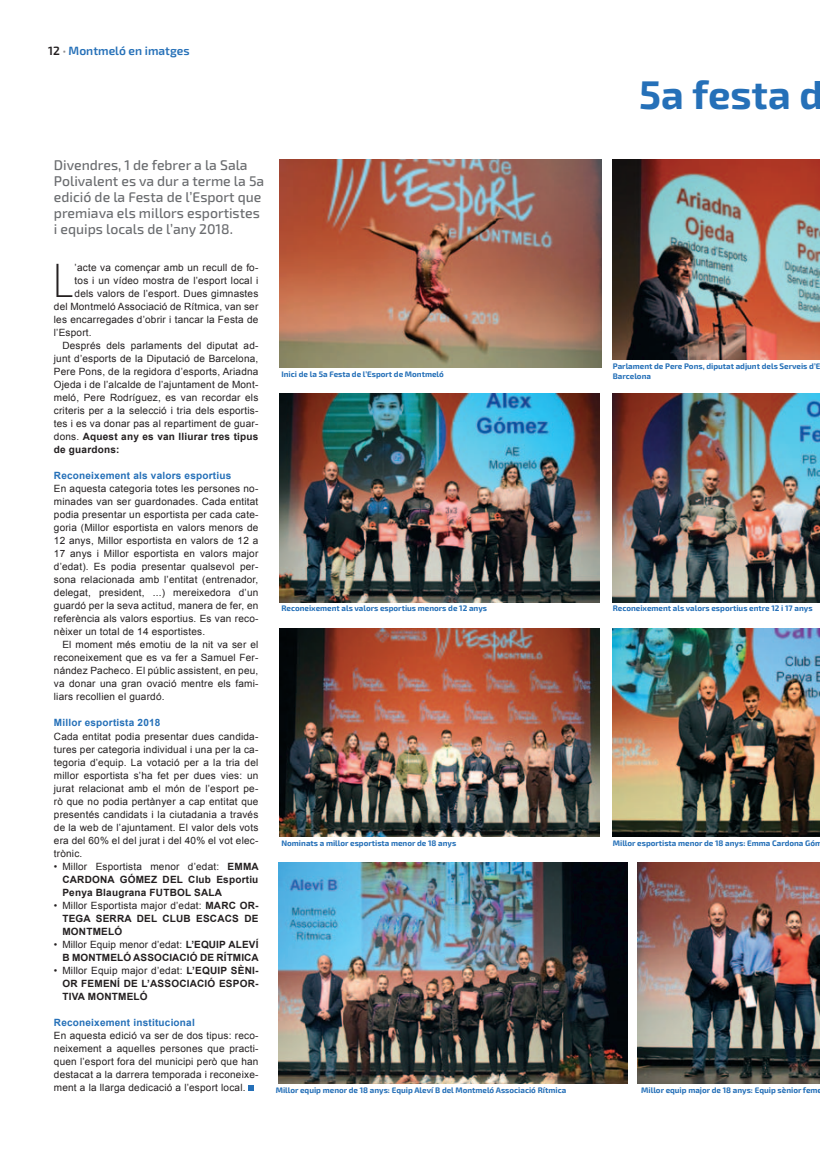
<style>
.page{position:relative;width:820px;height:1163px;background:#fff}
.page>*{position:absolute;margin:0;border:0;box-sizing:border-box;transform-origin:0 0}
.t1{font:100 condensed 46.4px "Helvetica Neue";color:#231f20}
.t2{font:700 40px "Exo 2";color:#2570b8}
.t3{font:500 14px/16px "Exo 2";color:#6a6c6f}
.t4{font:600 12px "Exo 2";color:#2570b8}
.t5{font:10px/13px "Arial";letter-spacing:.02em;color:#231f20;text-align:justify}
.t6{font:700 10px/13px "Arial";letter-spacing:.02em;color:#231f20;text-align:justify}
.t7{font:700 10px "Arial";letter-spacing:.02em;color:#2570b8}
.t8{font:700 8px/10px "Exo 2";color:#2570b8}
.s1{color:#231f20}
.s2{font-weight:700;font-size:13px;color:#8d8b8e}
.s3{font-weight:400}
</style>
<div class="page">
<svg style="left:248px;top:1085px;width:6px;height:5px"></svg>
<img style="left:280px;top:160px;width:321px;height:208px">
<img style="left:280px;top:394px;width:319px;height:208px">
<img style="left:280px;top:628px;width:319px;height:208px">
<img style="left:612px;top:160px;width:207px;height:200px">
<img style="left:612px;top:394px;width:207px;height:208px">
<img style="left:612px;top:628px;width:207px;height:208px">
<img style="left:278px;top:862px;width:348px;height:221px">
<img style="left:637px;top:862px;width:182px;height:221px">
<p class="t4" style="left:48px;top:43px;width:143px"><span class="s1">12</span> <span class="s2">·</span> Montmeló en imatges</p>
<h2 class="t2" style="left:639px;top:71px;width:185px">5a festa d</h2>
<h3 class="t3" style="left:54px;top:157px;width:212px">Divendres, 1 de febrer a la Sala<br>Polivalent es va dur a terme la 5a edició de la Festa de l’Esport que premiava els millors esportistes i equips locals de l’any 2018.</h3>
<h1 class="t1" style="left:54px;top:255px;width:21px">L</h1>
<p class="t5" style="left:75px;top:261px;width:185px">’acte va començar amb un recull de fo-</p>
<p class="t5" style="left:75px;top:274px;width:185px">tos i un vídeo mostra de l’esport local i</p>
<p class="t5" style="left:75px;top:287px;width:185px">dels valors de l’esport. Dues gimnastes</p>
<p class="t5" style="left:54px;top:300px;width:206px">del Montmeló Associació de Rítmica, van ser</p>
<p class="t5" style="left:54px;top:313px;width:206px">les encarregades d’obrir i tancar la Festa de</p>
<p class="t5" style="left:54px;top:326px;width:39px">l’Esport.</p>
<p class="t5" style="left:62px;top:339px;width:197px">Després dels parlaments del diputat ad-</p>
<p class="t5" style="left:54px;top:352px;width:206px">junt d’esports de la Diputació de Barcelona,</p>
<p class="t5" style="left:54px;top:365px;width:206px">Pere Pons, de la regidora d’esports, Ariadna</p>
<p class="t5" style="left:54px;top:378px;width:206px">Ojeda i de l’alcalde de l’ajuntament de Mont-</p>
<p class="t5" style="left:54px;top:391px;width:206px">meló, Pere Rodríguez, es van recordar els</p>
<p class="t5" style="left:54px;top:404px;width:206px">criteris per a la selecció i tria dels esportis-</p>
<p class="t5" style="left:54px;top:417px;width:206px">tes i es va donar pas al repartiment de guar-</p>
<p class="t6" style="left:54px;top:430px;width:206px"><span class="s3">dons.</span> Aquest any es van lliurar tres tipus</p>
<p class="t6" style="left:54px;top:443px;width:67px">de guardons:</p>
<p class="t7" style="left:54px;top:469px;width:179px">Reconeixement als valors esportius</p>
<p class="t5" style="left:54px;top:482px;width:206px">En aquesta categoria totes les persones no&shy;minades van ser guardonades. Cada entitat podia presentar un esportista per cada cate&shy;goria (Millor esportista en valors menors de 12 anys, Millor esportista en valors de 12 a 17 anys i Millor esportista en valors major d’edat). Es podia presentar qualsevol per&shy;sona relacionada amb l’entitat (entrenador, delegat, president, ...) mereixedora d’un guardó per la seva actitud, manera de fer, en referència als valors esportius. Es van reco&shy;nèixer un total de 14 esportistes.</p>
<p class="t5" style="left:54px;top:638px;width:206px;text-indent:8px">El moment més emotiu de la nit va ser el reconeixement que es va fer a Samuel Fer&shy;nández Pacheco. El públic assistent, en peu, va donar una gran ovació mentre els fami&shy;liars recollien el guardó.</p>
<p class="t7" style="left:54px;top:716px;width:108px">Millor esportista 2018</p>
<p class="t5" style="left:54px;top:729px;width:206px">Cada entitat podia presentar dues candida&shy;tures per categoria individual i una per la ca&shy;tegoria d’equip. La votació per a la tria del millor esportista s’ha fet per dues vies: un jurat relacionat amb el món de l’esport pe&shy;rò que no podia pertànyer a cap entitat que presentés candidats i la ciutadania a través de la web de l’ajuntament. El valor dels vots era del 60% el del jurat i del 40% el vot elec&shy;trònic.</p>
<p class="t6" style="left:62px;top:859px;width:198px;text-indent:-9px"><span class="s3">• Millor Esportista menor d’edat:</span> EMMA CARDONA GÓMEZ DEL Club Esportiu Penya Blaugrana FUTBOL SALA</p>
<p class="t6" style="left:62px;top:898px;width:197px;text-indent:-8px"><span class="s3">• Millor Esportista major d’edat:</span> MARC OR-TEGA SERRA DEL CLUB ESCACS DE MONTMELÓ</p>
<p class="t6" style="left:54px;top:937px;width:206px;text-align:right"><span class="s3">• Millor Equip menor d’edat:</span> L’EQUIP ALEVÍ<br>B MONTMELÓ ASSOCIACIÓ DE RÍTMICA</p>
<p class="t6" style="left:62px;top:963px;width:197px;text-indent:-8px"><span class="s3">• Millor Equip major d’edat:</span> L’EQUIP SÈNI-OR FEMENÍ DE L’ASSOCIACIÓ ESPOR-TIVA MONTMELÓ</p>
<p class="t7" style="left:54px;top:1015px;width:142px">Reconeixement institucional</p>
<p class="t5" style="left:54px;top:1028px;width:206px">En aquesta edició va ser de dos tipus: reco&shy;neixement a aquelles persones que practi&shy;quen l’esport fora del municipi però que han destacat a la darrera temporada i reconeixe&shy;ment a la llarga dedicació a l’esport local.</p>
<p class="t8" style="left:281px;top:369px;width:164px">Inici de la 5a Festa de l’Esport de Montmeló</p>
<p class="t8" style="left:281px;top:603px;width:207px">Reconeixement als valors esportius menors de 12 anys</p>
<p class="t8" style="left:281px;top:837px;width:176px">Nominats a millor esportista menor de 18 anys</p>
<p class="t8" style="left:612px;top:361px;width:209px">Parlament de Pere Pons, diputat adjunt dels Serveis d’E<br>Barcelona</p>
<p class="t8" style="left:612px;top:603px;width:201px">Reconeixement als valors esportius entre 12 i 17 anys</p>
<p class="t8" style="left:612px;top:837px;width:211px">Millor esportista menor de 18 anys: Emma Cardona Góm</p>
<p class="t8" style="left:275px;top:1084px;width:292px">Millor equip menor de 18 anys: Equip Aleví B del Montmeló Associació Rítmica</p>
<p class="t8" style="left:641px;top:1084px;width:182px">Millor equip major de 18 anys: Equip sènior feme</p>
</div>
